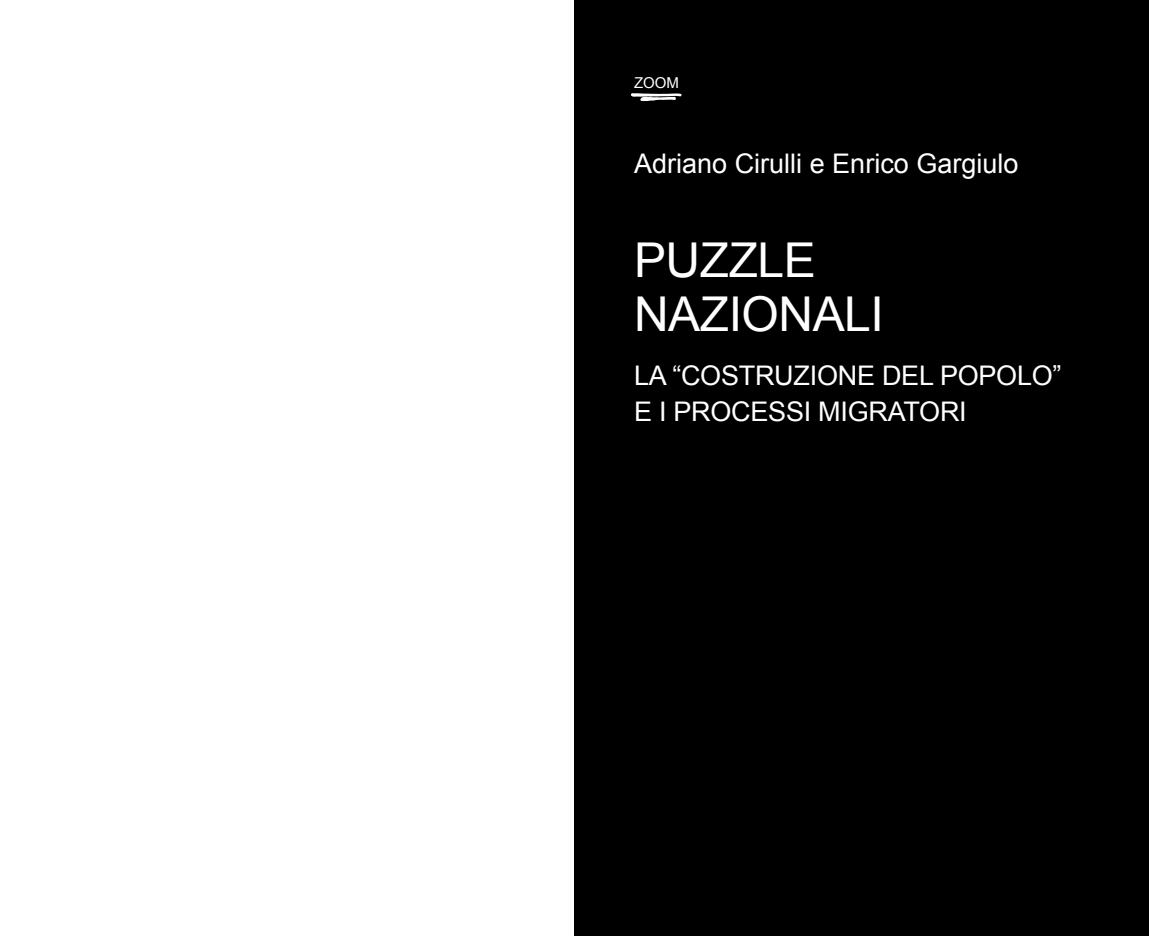
<style>
.page{position:relative;width:1149px;height:936px;background:#fff}
.page>*{position:absolute;margin:0;border:0;box-sizing:border-box;transform-origin:0 0}
.APERTURA_-_Titolo_di{font:48px/54px "Arial";letter-spacing:-.01em;color:#fff}
.APERTURA_-_Sottotito{font:27px/36px "Arial";letter-spacing:-.01em;color:#fff}
.t1{font:15px "Arial";color:#fff}
</style>
<div class="page">
<div style="left:574px;top:0;width:574px;height:935px;background:#000"></div>
<svg style="left:631px;top:93px;width:50px;height:8px"></svg>
<p class="t1" style="left:634px;top:72px;width:46px">ZOOM</p>
<p class="APERTURA_-_Sottotito" style="left:634px;top:146px;width:386px">Adriano Cirulli e Enrico Gargiulo</p>
<p class="APERTURA_-_Titolo_di" style="left:634px;top:233px;width:251px">PUZZLE<br>NAZIONALI</p>
<p class="APERTURA_-_Sottotito" style="left:634px;top:357px;width:429px">LA “COSTRUZIONE DEL POPOLO”<br>E I PROCESSI MIGRATORI</p>
</div>
